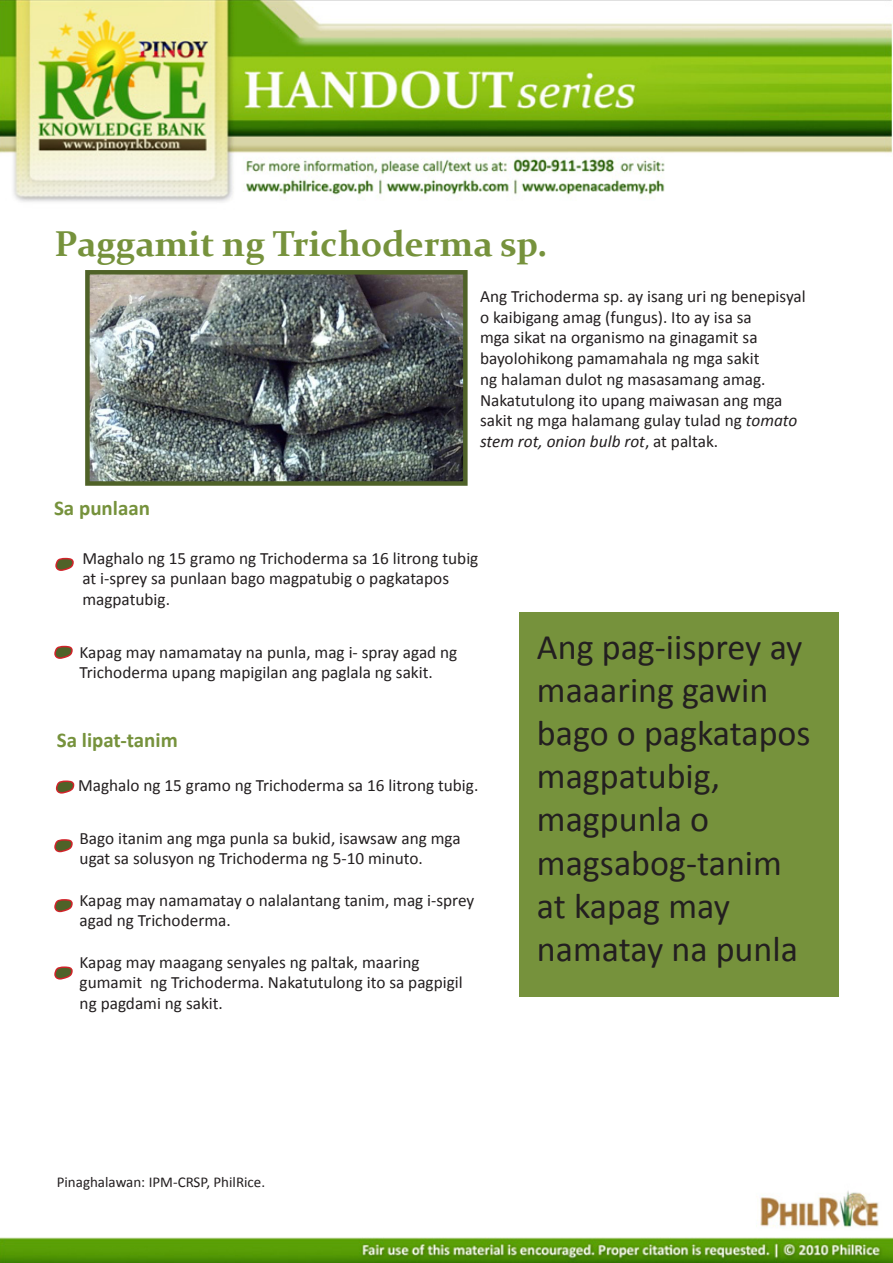
<style>
.page{position:relative;width:893px;height:1263px;background:#fff}
.page>*{position:absolute;margin:0;border:0;box-sizing:border-box;transform-origin:0 0}
.t1{font:72px "Forte";color:#4f6228}
.t2{font:36px/43.2px "Calibri";color:#231f20}
.t3{font:700 36px "Constantia";color:#76923c}
.t4{font:700 21px "Calibri";color:#76923c}
.t5{font:17.25px/20.7px "Calibri";color:#231f20}
.t6{font:15px "Calibri";color:#231f20}
.s1{font-style:italic}
</style>
<div class="page">
<div style="left:519px;top:613px;width:320px;height:384px;background:#76923c"></div>
<img style="left:0;top:0;width:893px;height:202px">
<img style="left:0;top:1191px;width:893px;height:72px">
<svg style="left:55px;top:557px;width:19px;height:14px"></svg>
<img style="left:90px;top:275px;width:373px;height:206px">
<div style="left:85px;top:270px;width:383px;height:216px;border:4px solid #4f6228"></div>
<svg style="left:54px;top:645px;width:19px;height:14px"></svg>
<svg style="left:55px;top:780px;width:20px;height:14px"></svg>
<svg style="left:54px;top:839px;width:19px;height:14px"></svg>
<svg style="left:54px;top:899px;width:19px;height:14px"></svg>
<svg style="left:54px;top:966px;width:19px;height:14px"></svg>
<p class="t3" style="left:54px;top:218px;width:494px">Paggamit ng Trichoderma sp.</p>
<p class="t4" style="left:54px;top:495px;width:98px">Sa punlaan</p>
<p class="t5" style="left:480px;top:285px;width:327px">Ang Trichoderma sp. ay isang uri ng benepisyal o kaibigang amag (fungus). Ito ay isa sa<br>mga sikat na organismo na ginagamit sa bayolohikong pamamahala ng mga sakit<br>ng halaman dulot ng masasamang amag.<br>Nakatutulong ito upang maiwasan ang mga sakit ng mga halamang gulay tulad ng <span class="s1">tomato stem rot, onion bulb rot</span>, at paltak.</p>
<p class="t1" style="left:55px;top:514px;width:19px">-</p>
<p class="t5" style="left:82px;top:547px;width:397px">Maghalo ng 15 gramo ng Trichoderma sa 16 litrong tubig at i-sprey sa punlaan bago magpatubig o pagkatapos magpatubig.</p>
<p class="t1" style="left:54px;top:602px;width:19px">-</p>
<p class="t5" style="left:80px;top:641px;width:379px">Kapag may namamatay na punla, mag i- spray agad ng<br>Trichoderma upang mapigilan ang paglala ng sakit.</p>
<p class="t4" style="left:57px;top:727px;width:122px">Sa lipat-tanim</p>
<p class="t5" style="left:78px;top:774px;width:402px">Maghalo ng 15 gramo ng Trichoderma sa 16 litrong tubig.</p>
<p class="t5" style="left:80px;top:827px;width:382px">Bago itanim ang mga punla sa bukid, isawsaw ang mga ugat sa solusyon ng Trichoderma ng 5-10 minuto.</p>
<p class="t5" style="left:80px;top:889px;width:396px">Kapag may namamatay o nalalantang tanim, mag i-sprey agad ng Trichoderma.</p>
<p class="t5" style="left:80px;top:951px;width:385px">Kapag may maagang senyales ng paltak, maaring gumamit ng Trichoderma. Nakatutulong ito sa pagpigil ng pagdami ng sakit.</p>
<p class="t1" style="left:56px;top:737px;width:19px">-</p>
<p class="t1" style="left:54px;top:796px;width:19px">-</p>
<p class="t1" style="left:54px;top:855px;width:19px">-</p>
<p class="t1" style="left:54px;top:923px;width:19px">-</p>
<p class="t2" style="left:537px;top:623px;width:275px">Ang pag-iisprey ay maaaring gawin bago o pagkatapos magpatubig, magpunla o magsabog-tanim at kapag may namatay na punla</p>
<p class="t6" style="left:57px;top:1172px;width:210px">Pinaghalawan: IPM-CRSP, PhilRice.</p>
</div>
